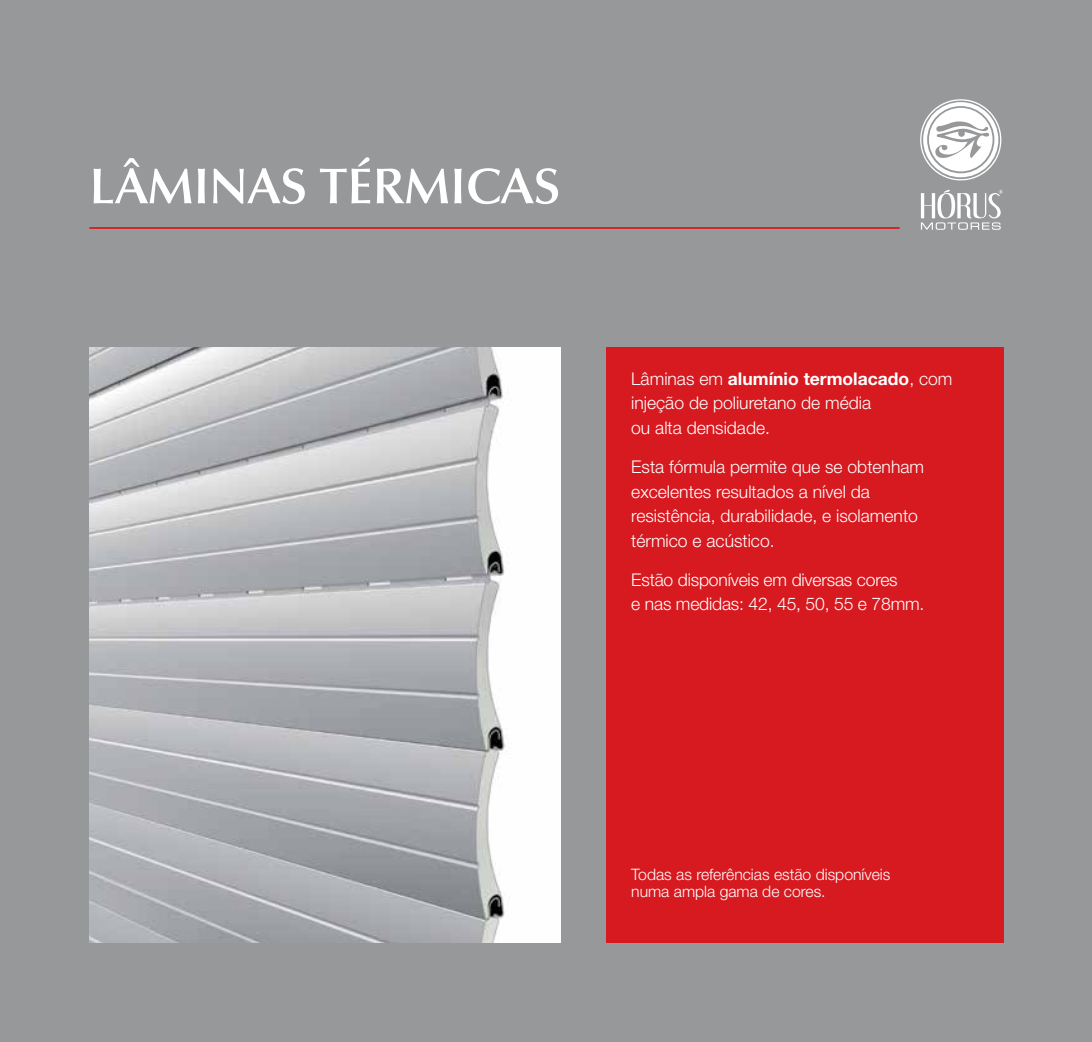
<style>
.page{position:relative;width:1092px;height:1042px;background:#fff}
.page>*{position:absolute;margin:0;border:0;box-sizing:border-box;transform-origin:0 0}
.t1{font:600 50.75px "Optima LT Std";letter-spacing:-.005em;color:#fff}
.t2{font:300 17.5px/24.5px "Helvetica Neue LT Std";color:#fff}
.t3{font:300 15.75px/17.5px "Helvetica Neue LT Std";color:#fff}
.s1{font-weight:700}
</style>
<div class="page">
<div style="left:0;top:0;width:1091px;height:1042px;background:#97989a"></div>
<hr style="left:89px;top:227px;width:810px;height:2px;background:#d71920">
<svg style="left:920px;top:190px;width:82px;height:40px"></svg>
<svg style="left:920px;top:99px;width:81px;height:81px"></svg>
<div style="left:606px;top:347px;width:397px;height:596px;background:#d71920"></div>
<img style="left:89px;top:347px;width:472px;height:596px">
<h1 class="t1" style="left:89px;top:157px;width:473px">LÂMINAS TÉRMICAS</h1>
<p class="t2" style="left:631px;top:366px;width:323px">Lâminas em <span class="s1">alumínio termolacado</span>, com injeção de poliuretano de média<br>ou alta densidade.</p>
<p class="t2" style="left:631px;top:454px;width:294px">Esta fórmula permite que se obtenham excelentes resultados a nível da resistência, durabilidade, e isolamento térmico e acústico.</p>
<p class="t2" style="left:631px;top:567px;width:294px">Estão disponíveis em diversas cores<br>e nas medidas: 42, 45, 50, 55 e 78mm.</p>
<p class="t3" style="left:631px;top:865px;width:261px">Todas as referências estão disponíveis numa ampla gama de cores.</p>
</div>
